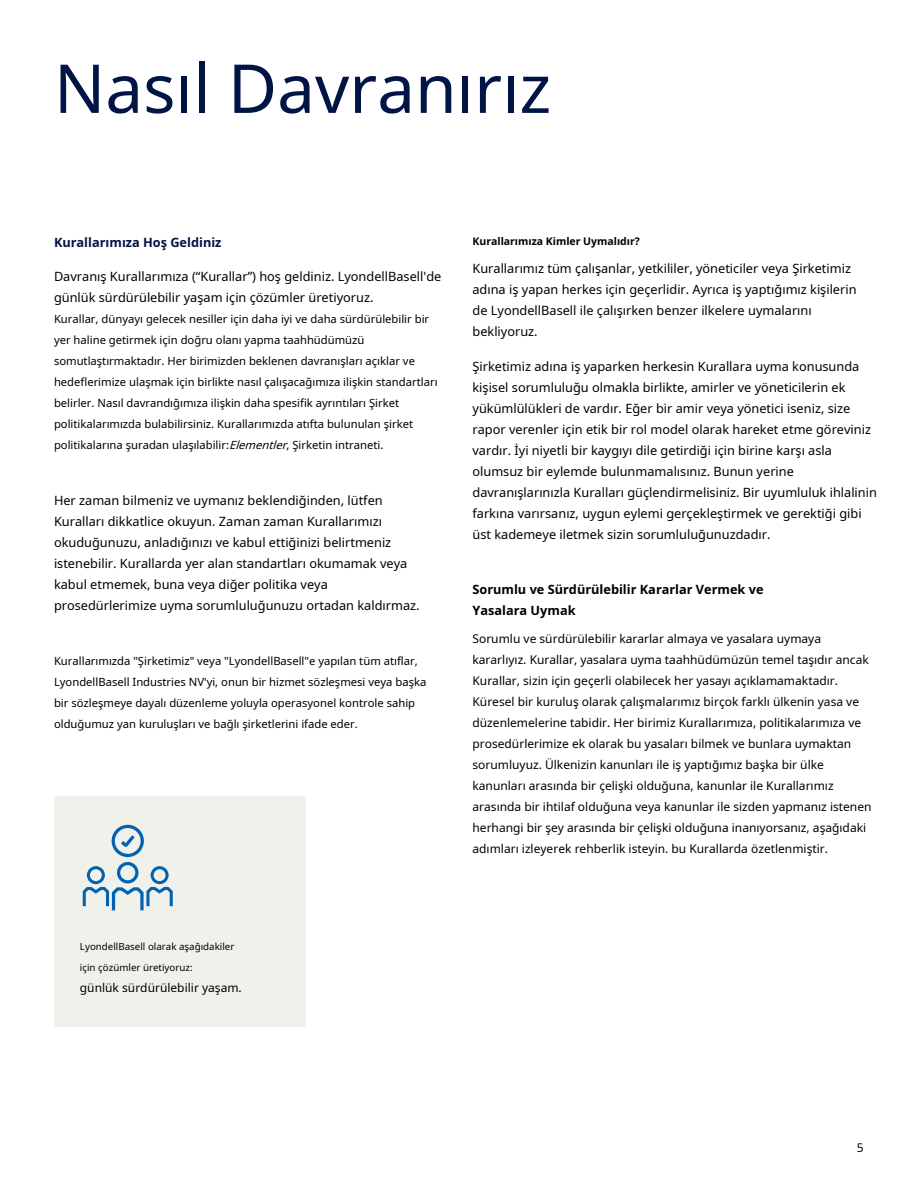
<style>
.page{position:relative;width:918px;height:1188px;background:#fff}
.page>*{position:absolute;margin:0;border:0;box-sizing:border-box;transform-origin:0 0}
.t1{font:67.5px "Noto Sans";color:#001446}
.t2{font:12.75px/21px "Noto Sans";color:#000}
.t3{font:700 12.75px/21px "Noto Sans";color:#000}
.t4{font:700 12.75px "Noto Sans";color:#001446}
.t5{font:12px/21px "Noto Sans";color:#000}
.t6{font:11.25px/21px "Noto Sans";color:#000}
.t7{font:700 10.5px "Noto Sans";color:#000}
.t8{font:9.75px/21px "Noto Sans";color:#000}
.s1{font-style:italic}
</style>
<div class="page">
<div style="left:54px;top:796px;width:252px;height:231px;background:#f1f1ec"></div>
<svg style="left:83px;top:825px;width:90px;height:85px"></svg>
<h1 class="t1" style="left:54px;top:41px;width:499px">Nasıl Davranırız</h1>
<p class="t4" style="left:54px;top:233px;width:169px">Kurallarımıza Hoş Geldiniz</p>
<p class="t7" style="left:472px;top:234px;width:169px">Kurallarımıza Kimler Uymalıdır?</p>
<p class="t2" style="left:472px;top:258px;width:386px">Kurallarımız tüm çalışanlar, yetkililer, yöneticiler veya Şirketimiz adına iş yapan herkes için geçerlidir. Ayrıca iş yaptığımız kişilerin de LyondellBasell ile çalışırken benzer ilkelere uymalarını bekliyoruz.</p>
<p class="t2" style="left:54px;top:266px;width:389px">Davranış Kurallarımıza (“Kurallar”) hoş geldiniz. LyondellBasell'de günlük sürdürülebilir yaşam için çözümler üretiyoruz.</p>
<p class="t6" style="left:54px;top:308px;width:385px">Kurallar, dünyayı gelecek nesiller için daha iyi ve daha sürdürülebilir bir yer haline getirmek için doğru olanı yapma taahhüdümüzü somutlaştırmaktadır. Her birimizden beklenen davranışları açıklar ve hedeflerimize ulaşmak için birlikte nasıl çalışacağımıza ilişkin standartları belirler. Nasıl davrandığımıza ilişkin daha spesifik ayrıntıları Şirket politikalarımızda bulabilirsiniz. Kurallarımızda atıfta bulunulan şirket politikalarına şuradan ulaşılabilir:<span class="s1">Elementler</span>, Şirketin intraneti.</p>
<p class="t2" style="left:472px;top:355px;width:406px">Şirketimiz adına iş yaparken herkesin Kurallara uyma konusunda kişisel sorumluluğu olmakla birlikte, amirler ve yöneticilerin ek yükümlülükleri de vardır. Eğer bir amir veya yönetici iseniz, size rapor verenler için etik bir rol model olarak hareket etme göreviniz vardır. İyi niyetli bir kaygıyı dile getirdiği için birine karşı asla olumsuz bir eylemde bulunmamalısınız. Bunun yerine davranışlarınızla Kuralları güçlendirmelisiniz. Bir uyumluluk ihlalinin farkına varırsanız, uygun eylemi gerçekleştirmek ve gerektiği gibi üst kademeye iletmek sizin sorumluluğunuzdadır.</p>
<p class="t2" style="left:54px;top:489px;width:367px">Her zaman bilmeniz ve uymanız beklendiğinden, lütfen Kuralları dikkatlice okuyun. Zaman zaman Kurallarımızı okuduğunuzu, anladığınızı ve kabul ettiğinizi belirtmeniz istenebilir. Kurallarda yer alan standartları okumamak veya kabul etmemek, buna veya diğer politika veya prosedürlerimize uyma sorumluluğunuzu ortadan kaldırmaz.</p>
<p class="t3" style="left:472px;top:579px;width:293px">Sorumlu ve Sürdürülebilir Kararlar Vermek ve<br>Yasalara Uymak</p>
<p class="t5" style="left:472px;top:628px;width:401px">Sorumlu ve sürdürülebilir kararlar almaya ve yasalara uymaya kararlıyız. Kurallar, yasalara uyma taahhüdümüzün temel taşıdır ancak Kurallar, sizin için geçerli olabilecek her yasayı açıklamamaktadır.<br>Küresel bir kuruluş olarak çalışmalarımız birçok farklı ülkenin yasa ve düzenlemelerine tabidir. Her birimiz Kurallarımıza, politikalarımıza ve prosedürlerimize ek olarak bu yasaları bilmek ve bunlara uymaktan sorumluyuz. Ülkenizin kanunları ile iş yaptığımız başka bir ülke kanunları arasında bir çelişki olduğuna, kanunlar ile Kurallarımız arasında bir ihtilaf olduğuna veya kanunlar ile sizden yapmanız istenen herhangi bir şey arasında bir çelişki olduğuna inanıyorsanız, aşağıdaki adımları izleyerek rehberlik isteyin. bu Kurallarda özetlenmiştir.</p>
<p class="t6" style="left:54px;top:651px;width:374px">Kurallarımızda "Şirketimiz" veya "LyondellBasell"e yapılan tüm atıflar, LyondellBasell Industries NV'yi, onun bir hizmet sözleşmesi veya başka bir sözleşmeye dayalı düzenleme yoluyla operasyonel kontrole sahip olduğumuz yan kuruluşları ve bağlı şirketlerini ifade eder.</p>
<p class="t8" style="left:80px;top:936px;width:156px">LyondellBasell olarak aşağıdakiler için çözümler üretiyoruz:</p>
<p class="t5" style="left:80px;top:977px;width:163px">günlük sürdürülebilir yaşam.</p>
<p class="t5" style="left:857px;top:1137px;width:8px">5</p>
</div>
